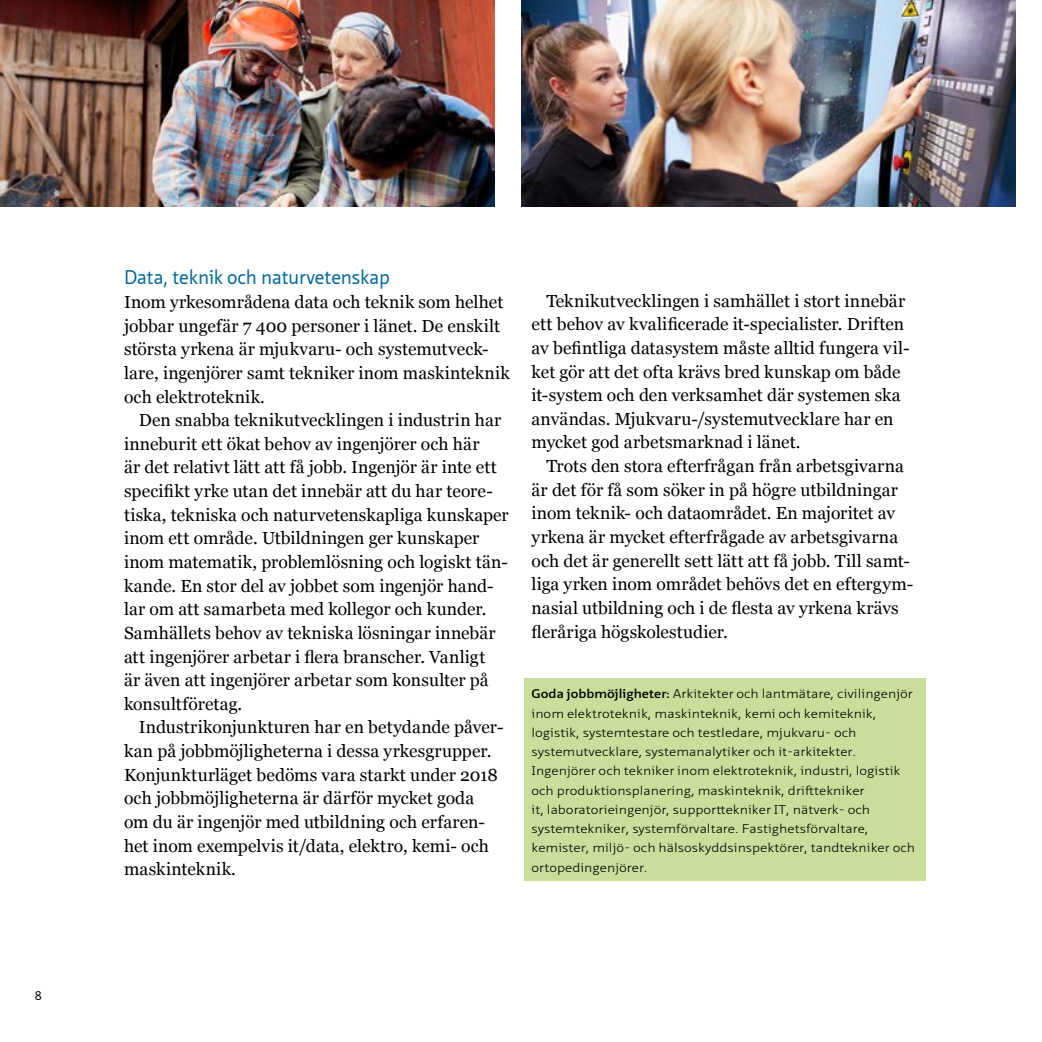
<style>
.page{position:relative;width:1042px;height:1042px;background:#fff}
.page>*{position:absolute;margin:0;border:0;box-sizing:border-box;transform-origin:0 0}
.t1{font:19.25px "Neue Sans Pro";letter-spacing:-.01em;color:#00699a}
.t2{font:17.5px/23.6px "Georgia";letter-spacing:.005em;color:#000}
.t3{font:300 12.25px/19.2px "Neue Sans Pro";color:#000;scale:1.17 1}
.t4{font:12.25px "Neue Sans Pro";color:#000}
.s1{font-weight:600}
</style>
<div class="page">
<img style="left:0;top:0;width:495px;height:207px">
<img style="left:521px;top:0;width:495px;height:207px">
<div style="left:524px;top:678px;width:401px;height:203px;background:#c9de9b"></div>
<p class="t4" style="left:35px;top:988px;width:9px">8</p>
<p class="t1" style="left:124px;top:265px;width:267px">Data, teknik och naturvetenskap</p>
<p class="t2" style="left:124px;top:291px;width:387px">Inom yrkesområdena data och teknik som helhet jobbar ungefär 7 400 personer i länet. De enskilt största yrkena är mjukvaru- och systemutveck&shy;lare, ingenjörer samt tekniker inom maskinteknik och elektroteknik.</p>
<p class="t2" style="left:124px;top:409px;width:386px;text-indent:15px">Den snabba teknikutvecklingen i industrin har inneburit ett ökat behov av ingenjörer och här<br>är det relativt lätt att få jobb. Ingenjör är inte ett specifikt yrke utan det innebär att du har teore&shy;tiska, tekniska och naturvetenskapliga kunskaper inom ett område. Utbildningen ger kunskaper inom matematik, problemlösning och logiskt tän&shy;kande. En stor del av jobbet som ingenjör hand&shy;lar om att samarbeta med kollegor och kunder.<br>Samhällets behov av tekniska lösningar innebär att ingenjörer arbetar i flera branscher. Vanligt<br>är även att ingenjörer arbetar som konsulter på konsultföretag.</p>
<p class="t2" style="left:124px;top:716px;width:381px;text-indent:15px">Industrikonjunkturen har en betydande påver&shy;kan på jobbmöjligheterna i dessa yrkesgrupper.<br>Konjunkturläget bedöms vara starkt under 2018 och jobbmöjligheterna är därför mycket goda<br>om du är ingenjör med utbildning och erfaren&shy;het inom exempelvis it/data, elektro, kemi- och maskinteknik.</p>
<p class="t2" style="left:531px;top:289px;width:379px;text-indent:15px">Teknikutvecklingen i samhället i stort innebär ett behov av kvalificerade it-specialister. Driften av befintliga datasystem måste alltid fungera vil&shy;ket gör att det ofta krävs bred kunskap om både it-system och den verksamhet där systemen ska användas. Mjukvaru-/systemutvecklare har en mycket god arbetsmarknad i länet.</p>
<p class="t2" style="left:531px;top:454px;width:383px;text-indent:15px">Trots den stora efterfrågan från arbetsgivarna är det för få som söker in på högre utbildningar inom teknik- och dataområdet. En majoritet av yrkena är mycket efterfrågade av arbetsgivarna och det är generellt sett lätt att få jobb. Till samt&shy;liga yrken inom området behövs det en eftergym&shy;nasial utbildning och i de flesta av yrkena krävs fleråriga högskolestudier.</p>
<p class="t3" style="left:531px;top:684px;width:329px"><span class="s1">Goda jobbmöjligheter:</span> Arkitekter och lantmätare, civilingenjör inom elektroteknik, maskinteknik, kemi och kemiteknik, logistik, systemtestare och testledare, mjukvaru- och systemutvecklare, systemanalytiker och it-arkitekter.<br>Ingenjörer och tekniker inom elektroteknik, industri, logistik och produktionsplanering, maskinteknik, drifttekniker<br>it, laboratorieingenjör, supporttekniker IT, nätverk- och systemtekniker, systemförvaltare. Fastighetsförvaltare, kemister, miljö- och hälsoskyddsinspektörer, tandtekniker och ortopedingenjörer.</p>
</div>
